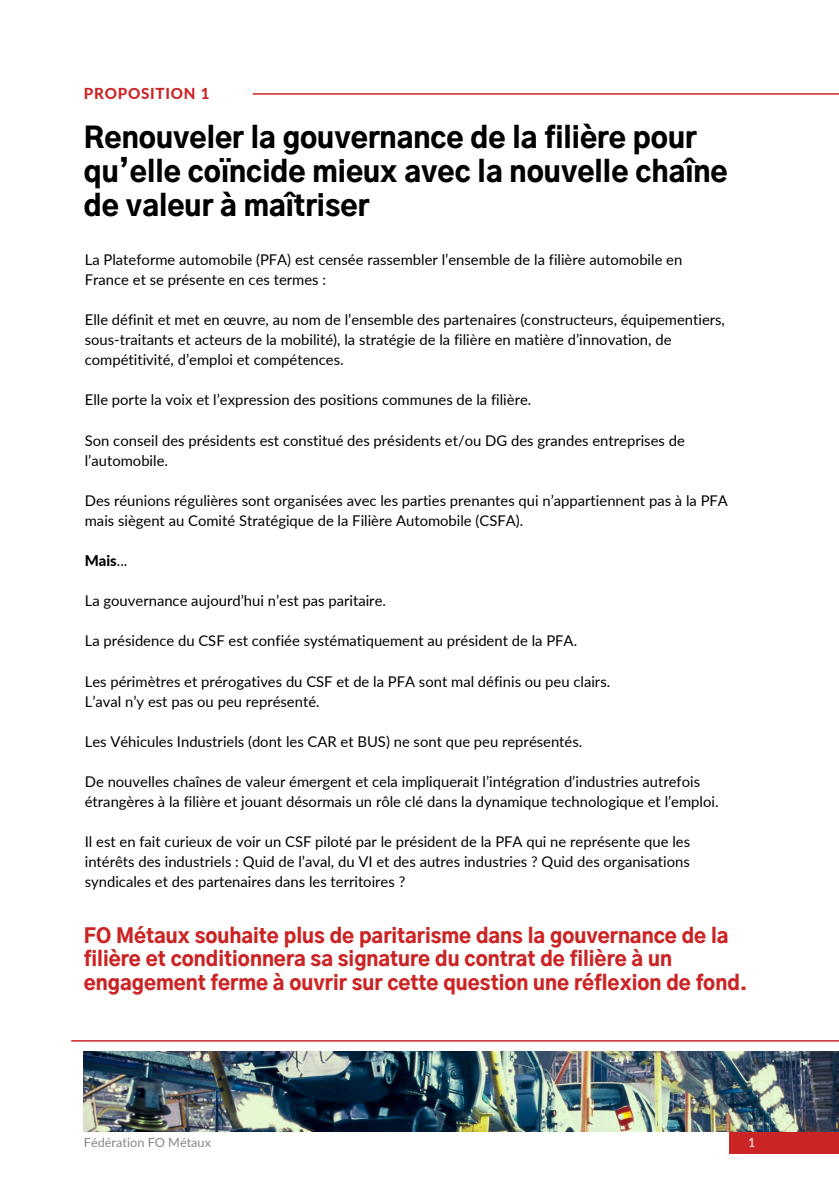
<style>
.page{position:relative;width:839px;height:1191px;background:#fff}
.page>*{position:absolute;margin:0;border:0;box-sizing:border-box;transform-origin:0 0}
.t1{font:900 28.2px/33.8px "Gothic A1";color:#000}
.t2{font:900 19.8px/23.2px "Gothic A1";color:#cb2424}
.t3{font:800 15.2px "Lato";letter-spacing:.05em;color:#cb2424}
.t4{font:14.8px/20px "Lato";color:#000}
.t5{font:800 14.8px "Lato";color:#000}
.t6{font:12.6px "Lato";color:#868686}
.t7{font:12.6px "Lato";color:#fff}
.s1{font-weight:400}
</style>
<div class="page">
<hr style="left:253px;top:93px;width:585px;height:2px;background:#cb2424">
<div style="left:729px;top:1132px;width:109px;height:22px;background:#cb2424"></div>
<hr style="left:71px;top:1040px;width:767px;height:2px;background:#cb2424">
<img style="left:84px;top:1052px;width:754px;height:79px">
<p class="t3" style="left:84px;top:84px;width:127px">PROPOSITION 1</p>
<h1 class="t1" style="left:84px;top:123px;width:645px">Renouveler la gouvernance de la filière pour qu’elle coïncide mieux avec la nouvelle chaîne de valeur à maîtriser</h1>
<h4 class="t4" style="left:85px;top:249px;width:599px">La Plateforme automobile (PFA) est censée rassembler l’ensemble de la filière automobile en<br>France et se présente en ces termes :</h4>
<h4 class="t4" style="left:85px;top:309px;width:641px">Elle définit et met en œuvre, au nom de l’ensemble des partenaires (constructeurs, équipementiers, sous-traitants et acteurs de la mobilité), la stratégie de la filière en matière d’innovation, de compétitivité, d’emploi et compétences.</h4>
<h4 class="t4" style="left:85px;top:390px;width:448px">Elle porte la voix et l’expression des positions communes de la filière.</h4>
<h4 class="t4" style="left:85px;top:430px;width:601px">Son conseil des présidents est constitué des présidents et/ou DG des grandes entreprises de l’automobile.</h4>
<h4 class="t4" style="left:85px;top:490px;width:644px">Des réunions régulières sont organisées avec les parties prenantes qui n’appartiennent pas à la PFA mais siègent au Comité Stratégique de la Filière Automobile (CSFA).</h4>
<h4 class="t5" style="left:85px;top:551px;width:44px">Mais<span class="s1">...</span></h4>
<h4 class="t4" style="left:85px;top:590px;width:303px">La gouvernance aujourd’hui n’est pas paritaire.</h4>
<h4 class="t4" style="left:85px;top:631px;width:494px">La présidence du CSF est confiée systématiquement au président de la PFA.</h4>
<h4 class="t4" style="left:85px;top:671px;width:527px">Les périmètres et prérogatives du CSF et de la PFA sont mal définis ou peu clairs.<br>L’aval n’y est pas ou peu représenté.</h4>
<h4 class="t4" style="left:85px;top:731px;width:499px">Les Véhicules Industriels (dont les CAR et BUS) ne sont que peu représentés.</h4>
<h4 class="t4" style="left:85px;top:771px;width:635px">De nouvelles chaînes de valeur émergent et cela impliquerait l’intégration d’industries autrefois étrangères à la filière et jouant désormais un rôle clé dans la dynamique technologique et l’emploi.</h4>
<h4 class="t4" style="left:85px;top:832px;width:607px;text-align:justify">Il est en fait curieux de voir un CSF piloté par le président de la PFA qui ne représente que les intérêts des industriels : Quid de l’aval, du VI et des autres industries ? Quid des organisations syndicales et des partenaires dans les territoires ?</h4>
<p class="t2" style="left:84px;top:926px;width:665px">FO Métaux souhaite plus de paritarisme dans la gouvernance de la filière et conditionnera sa signature du contrat de filière à un engagement ferme à ouvrir sur cette question une réflexion de fond.</p>
<h2 class="t6" style="left:84px;top:1135px;width:129px">Fédération FO Métaux</h2>
<h3 class="t7" style="left:748px;top:1135px;width:9px">1</h3>
</div>
